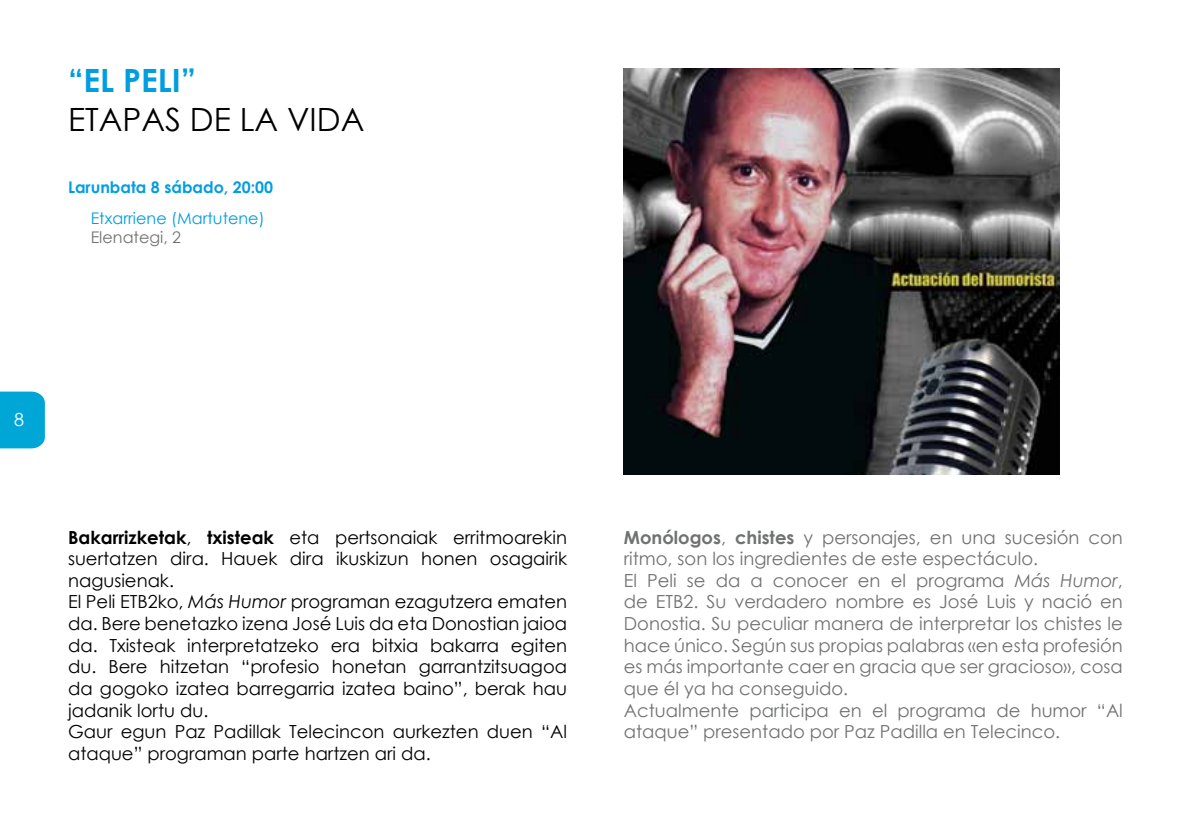
<style>
.page{position:relative;width:1191px;height:840px;background:#fff}
.page>*{position:absolute;margin:0;border:0;box-sizing:border-box;transform-origin:0 0}
.t1{font:32px "Century Gothic";color:#000}
.t2{font:700 32px "Century Gothic";color:#009ee0}
.t3{font:18px/21.6px "Century Gothic";color:#000}
.t4{font:18px/21.6px "Century Gothic";color:#707172}
.t5{font:18px "Century Gothic";color:#fff}
.t6{font:700 16px "Century Gothic";color:#009ee0}
.t7{font:16px "Century Gothic";color:#009ee0}
.t8{font:16px "Century Gothic";color:#707172}
.s1{font-weight:700}
.s2{font-style:italic}
</style>
<div class="page">
<div style="left:0;top:391px;width:45px;height:57px;background:#00a6d6"></div>
<img style="left:624px;top:68px;width:435px;height:406px">
<h1 class="t2" style="left:68px;top:56px;width:129px">“EL PELI”</h1>
<h1 class="t1" style="left:68px;top:97px;width:298px">ETAPAS DE LA VIDA</h1>
<p class="t6" style="left:68px;top:175px;width:207px">Larunbata 8 sábado, 20:00</p>
<p class="t7" style="left:91px;top:206px;width:175px">Etxarriene (Martutene)</p>
<p class="t8" style="left:91px;top:226px;width:92px">Elenategi, 2</p>
<p class="t5" style="left:14px;top:407px;width:11px">8</p>
<p class="t3" style="left:68px;top:525px;width:500px"><span class="s1">Bakarrizketak</span>, <span class="s1">txisteak</span> eta pertsonaiak erritmoarekin suertatzen dira. Hauek dira ikuskizun honen osagairik nagusienak.<br>El Peli ETB2ko, <span class="s2">Más Humor</span> programan ezagutzera ematen da. Bere benetazko izena José Luis da eta Donostian jaioa da. Txisteak interpretatzeko era bitxia bakarra egiten du. Bere hitzetan “profesio honetan garrantzitsuagoa da gogoko izatea barregarria izatea baino”, berak hau jadanik lortu du.<br>Gaur egun Paz Padillak Telecincon aurkezten duen “Al ataque” programan parte hartzen ari da.</p>
<p class="t4" style="left:624px;top:525px;width:500px"><span class="s1">Monólogos</span>, <span class="s1">chistes</span> y personajes, en una sucesión con ritmo, son los ingredientes de este espectáculo.<br>El Peli se da a conocer en el programa <span class="s2">Más Humor</span>, de ETB2. Su verdadero nombre es José Luis y nació en Donostia. Su peculiar manera de interpretar los chistes le hace único. Según sus propias palabras «en esta profesión es más importante caer en gracia que ser gracioso», cosa que él ya ha conseguido.<br>Actualmente participa en el programa de humor “Al ataque” presentado por Paz Padilla en Telecinco.</p>
</div>
